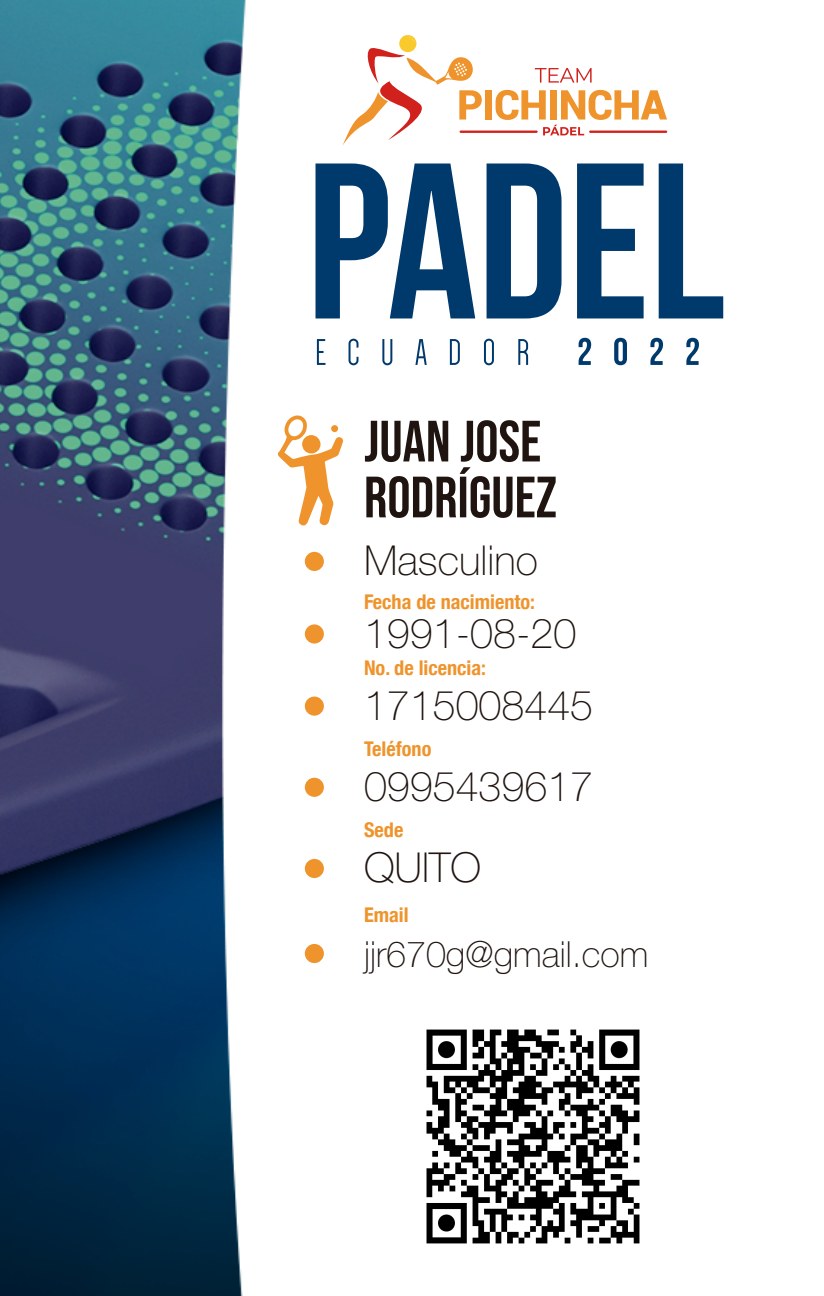
<style>
.page{position:relative;width:824px;height:1296px;background:#fff}
.page>*{position:absolute;margin:0;border:0;box-sizing:border-box;transform-origin:0 0}
.t1{font:58.2px/55.8px "Bebas Neue";color:#1f140f}
.t2{font:100 41.4px/72.6px "Helvetica Neue LT Std";color:#1f140f}
.t3{font:100 36px "Helvetica Neue LT Std";color:#1f140f}
.t4{font:700 condensed 20.4px "Helvetica Neue";color:#ef942c}
</style>
<div class="page">
<img style="left:0;top:0;width:724px;height:1296px">
<svg style="left:315px;top:164px;width:160px;height:154px"></svg>
<svg style="left:486px;top:164px;width:75px;height:154px"></svg>
<svg style="left:577px;top:164px;width:66px;height:154px"></svg>
<svg style="left:658px;top:164px;width:65px;height:154px"></svg>
<svg style="left:317px;top:339px;width:8px;height:26px"></svg>
<svg style="left:348px;top:339px;width:10px;height:26px"></svg>
<svg style="left:382px;top:339px;width:10px;height:26px"></svg>
<svg style="left:415px;top:339px;width:12px;height:26px"></svg>
<svg style="left:450px;top:339px;width:10px;height:26px"></svg>
<svg style="left:484px;top:339px;width:10px;height:26px"></svg>
<svg style="left:518px;top:339px;width:10px;height:26px"></svg>
<svg style="left:578px;top:338px;width:13px;height:27px"></svg>
<svg style="left:614px;top:338px;width:13px;height:27px"></svg>
<svg style="left:650px;top:338px;width:13px;height:27px"></svg>
<svg style="left:686px;top:338px;width:13px;height:27px"></svg>
<svg style="left:277px;top:415px;width:66px;height:111px"></svg>
<div style="left:302px;top:435px;width:18px;height:19px;background:#ef942c;border-radius:50%"></div>
<div style="left:331px;top:425px;width:7px;height:7px;background:#ef942c;border-radius:50%"></div>
<svg style="left:535px;top:68px;width:56px;height:15px"></svg>
<div style="left:485px;top:90px;width:7px;height:30px;background:#ef942c"></div>
<hr style="left:459px;top:131px;width:78px;height:2px;background:#d0211d">
<svg style="left:495px;top:90px;width:172px;height:45px"></svg>
<svg style="left:342px;top:35px;width:140px;height:111px"></svg>
<div style="left:305px;top:552px;width:19px;height:19px;background:#ef942c;border-radius:50%"></div>
<div style="left:305px;top:624px;width:19px;height:20px;background:#ef942c;border-radius:50%"></div>
<div style="left:305px;top:697px;width:19px;height:19px;background:#ef942c;border-radius:50%"></div>
<div style="left:305px;top:778px;width:19px;height:19px;background:#ef942c;border-radius:50%"></div>
<div style="left:305px;top:859px;width:19px;height:19px;background:#ef942c;border-radius:50%"></div>
<div style="left:305px;top:944px;width:19px;height:19px;background:#ef942c;border-radius:50%"></div>
<img style="left:415px;top:1019px;width:236px;height:235px">
<h1 class="t1" style="left:364px;top:413px;width:194px">JUAN JOSE<br>RODRÍGUEZ</h1>
<h2 class="t2" style="left:364px;top:524px;width:214px">Masculino<br>1991-08-20</h2>
<p class="t4" style="left:364px;top:590px;width:173px">Fecha de nacimiento:</p>
<p class="t4" style="left:364px;top:655px;width:124px">No. de licencia:</p>
<h2 class="t2" style="left:364px;top:669px;width:231px">1715008445</h2>
<p class="t4" style="left:364px;top:737px;width:69px">Teléfono</p>
<h2 class="t2" style="left:364px;top:750px;width:231px">0995439617</h2>
<p class="t4" style="left:364px;top:818px;width:41px">Sede</p>
<h2 class="t2" style="left:364px;top:831px;width:119px">QUITO</h2>
<p class="t4" style="left:364px;top:903px;width:46px">Email</p>
<h3 class="t3" style="left:364px;top:934px;width:286px">jjr670g@gmail.com</h3>
</div>
